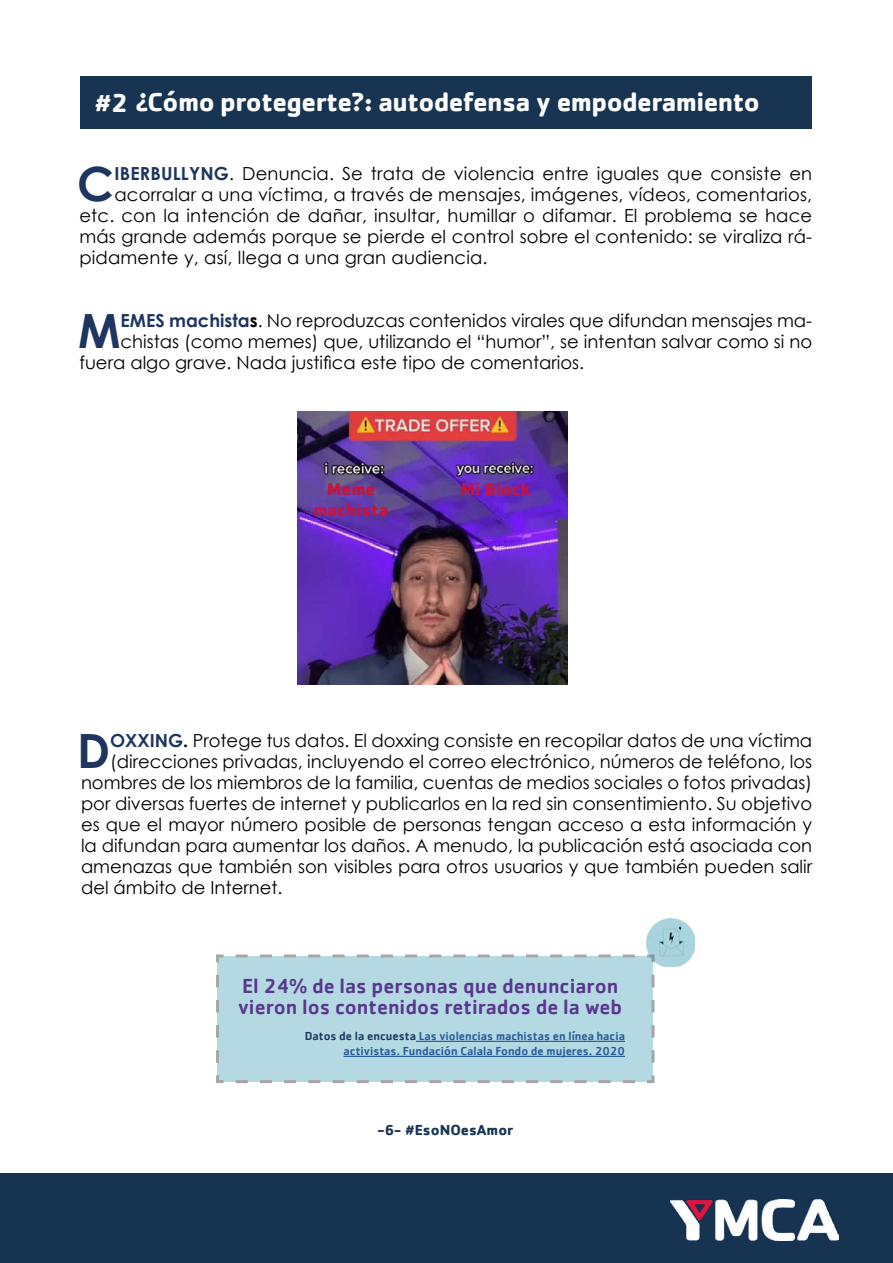
<style>
.page{position:relative;width:893px;height:1263px;background:#fff}
.page>*{position:absolute;margin:0;border:0;box-sizing:border-box;transform-origin:0 0}
.t1{font:700 47.25px "Century Gothic";color:#1e355f}
.t2{font:700 27px "Cachet";letter-spacing:-.02em;color:#fff}
.t3{font:500 21px/21px "Cachet";color:#59378d}
.t4{font:18px "Century Gothic";color:#000}
.t5{font:700 18px/21px "Cachet";color:#cb1337;text-align:center}
.t6{font:700 15px "Cachet";color:#183453}
.t7{font:500 12px/15px "Cachet";color:#275b9b;text-align:right}
.s1{font-weight:700;color:#1e355f}
.s2{font-weight:700}
.s3{color:#1d3661}
</style>
<div class="page">
<div style="left:0;top:1174px;width:893px;height:89px;background:#163352"></div>
<img style="left:670px;top:1199px;width:169px;height:42px">
<div style="left:216px;top:954px;width:439px;height:130px;background:#b4d9e3"></div>
<div style="left:80px;top:76px;width:731px;height:52px;background:#183453"></div>
<img style="left:646px;top:918px;width:48px;height:49px">
<hr style="left:416px;top:1041px;width:209px;height:1px;background:#275b9b">
<hr style="left:344px;top:1056px;width:281px;height:1px;background:#275b9b">
<img style="left:297px;top:411px;width:270px;height:273px">
<h2 class="t2" style="left:95px;top:85px;width:667px">#2 ¿Cómo protegerte?: autodefensa y empoderamiento</h2>
<h1 class="t1" style="left:77px;top:148px;width:38px">C</h1>
<p class="t4" style="left:114px;top:161px;width:699px"><span class="s1">IBERBULLYNG</span>. Denuncia. Se trata de violencia entre iguales que consiste en</p>
<p class="t4" style="left:114px;top:182px;width:699px">acorralar a una víctima, a través de mensajes, imágenes, vídeos, comentarios,</p>
<p class="t4" style="left:79px;top:203px;width:734px">etc. con la intención de dañar, insultar, humillar o difamar. El problema se hace</p>
<p class="t4" style="left:79px;top:224px;width:734px">más grande además porque se pierde el control sobre el contenido: se viraliza rá-</p>
<p class="t4" style="left:79px;top:245px;width:410px">pidamente y, así, llega a una gran audiencia.</p>
<h1 class="t1" style="left:78px;top:295px;width:44px">M</h1>
<p class="t4" style="left:121px;top:308px;width:693px"><span class="s1">EMES machista</span><span class="s2">s</span>. No reproduzcas contenidos virales que difundan mensajes ma-</p>
<p class="t4" style="left:121px;top:329px;width:693px">chistas (como memes) que, utilizando el “humor”, se intentan salvar como si no</p>
<p class="t4" style="left:79px;top:350px;width:506px">fuera algo grave. Nada justifica este tipo de comentarios.</p>
<p class="t5" style="left:313px;top:478px;width:77px">Meme machista</p>
<p class="t5" style="left:461px;top:478px;width:72px">Mi Block</p>
<h1 class="t1" style="left:77px;top:715px;width:35px">D</h1>
<p class="t4" style="left:110px;top:728px;width:703px"><span class="s1">OXXING</span><span class="s2">.</span> Protege tus datos. El doxxing consiste en recopilar datos de una víctima</p>
<p class="t4" style="left:110px;top:749px;width:703px">(direcciones privadas, incluyendo el correo electrónico, números de teléfono, los</p>
<p class="t4" style="left:81px;top:770px;width:733px">nombres de los miembros de la familia, cuentas de medios sociales o fotos privadas)</p>
<p class="t4" style="left:81px;top:791px;width:733px">por diversas fuertes de internet y publicarlos en la red sin consentimiento. Su objetivo</p>
<p class="t4" style="left:81px;top:812px;width:733px">es que el mayor número posible de personas tengan acceso a esta información y</p>
<p class="t4" style="left:81px;top:833px;width:733px">la difundan para aumentar los daños. A menudo, la publicación está asociada con</p>
<p class="t4" style="left:81px;top:854px;width:733px">amenazas que también son visibles para otros usuarios y que también pueden salir</p>
<p class="t4" style="left:81px;top:875px;width:203px">del ámbito de Internet.</p>
<p class="t3" style="left:238px;top:975px;width:386px">El 24% de las personas que denunciaron vieron los contenidos retirados de la web</p>
<p class="t7" style="left:305px;top:1028px;width:322px"><span class="s3">Datos de la encuesta</span> Las violencias machistas en línea hacia activistas. Fundación Calala Fondo de mujeres. 2020</p>
<p class="t6" style="left:378px;top:1120px;width:137px">-6- #EsoNOesAmor</p>
</div>
